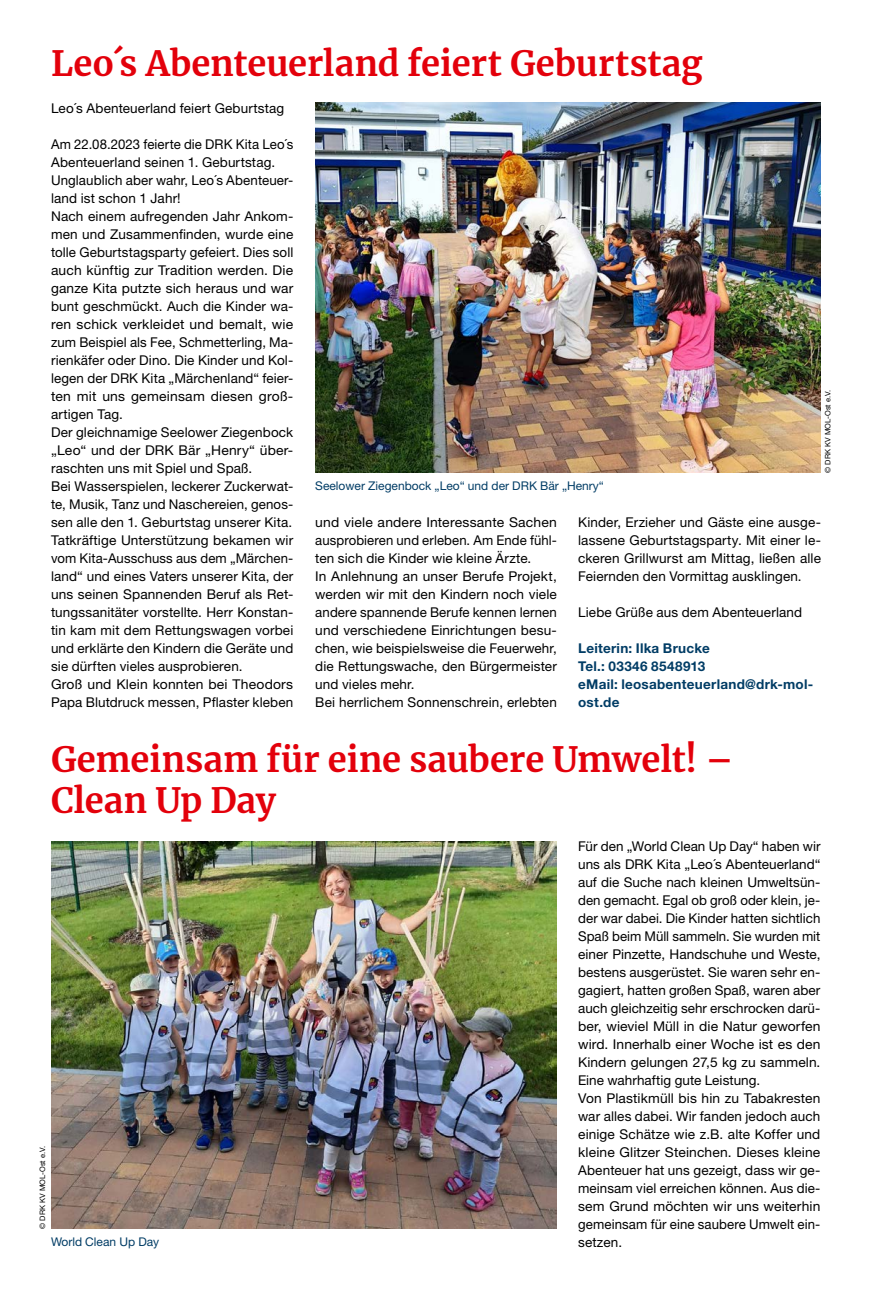
<style>
.page{position:relative;width:872px;height:1297px;background:#fff}
.page>*{position:absolute;margin:0;border:0;box-sizing:border-box;transform-origin:0 0}
.MGB_Headline_23{font:700 34.5px/40.5px "Merriweather";color:#e3000b}
.MGB_Copy{font:13.5px/18px "Helvetica Neue LT Pro";letter-spacing:.01em;color:#000;text-align:justify}
.MGB_Info{font:700 13.5px/18px "Helvetica Neue LT Pro";letter-spacing:.02em;color:#003c65}
.MGB_BU{font:12px "Helvetica Neue LT Pro";color:#003c65}
.MGB_Fotocredits{font:7.5px "Helvetica Neue LT Pro";color:#000}
</style>
<div class="page">
<img style="left:315px;top:102px;width:506px;height:371px">
<img style="left:51px;top:841px;width:506px;height:388px">
<p class="MGB_Headline_23" style="left:51px;top:42px;width:653px">Leo´s Abenteuerland feiert Geburtstag</p>
<p class="MGB_Copy" style="left:51px;top:98px;width:235px">Leo´s Abenteuerland feiert Geburtstag</p>
<p class="MGB_Copy" style="left:51px;top:134px;width:244px">Am 22.08.2023 feierte die DRK Kita Leo´s<br>Abenteuerland seinen 1. Geburtstag.</p>
<p class="MGB_Copy" style="left:51px;top:170px;width:244px">Unglaublich aber wahr, Leo´s Abenteuer&shy;land ist schon 1 Jahr!</p>
<p class="MGB_Copy" style="left:51px;top:206px;width:244px">Nach einem aufregenden Jahr Ankom&shy;men und Zusammenfinden, wurde eine tolle Geburtstagsparty gefeiert. Dies soll auch künftig zur Tradition werden. Die ganze Kita putzte sich heraus und war bunt geschmückt. Auch die Kinder wa&shy;ren schick verkleidet und bemalt, wie zum Beispiel als Fee, Schmetterling, Ma&shy;rienkäfer oder Dino. Die Kinder und Kol&shy;legen der DRK Kita „Märchenland“ feier&shy;ten mit uns gemeinsam diesen groß&shy;artigen Tag.</p>
<p class="MGB_Copy" style="left:51px;top:422px;width:244px">Der gleichnamige Seelower Ziegenbock „Leo“ und der DRK Bär „Henry“ über&shy;raschten uns mit Spiel und Spaß.</p>
<p class="MGB_Copy" style="left:51px;top:476px;width:244px">Bei Wasserspielen, leckerer Zuckerwat&shy;te, Musik, Tanz und Naschereien, genos&shy;sen alle den 1. Geburtstag unserer Kita.</p>
<p class="MGB_Copy" style="left:51px;top:530px;width:244px">Tatkräftige Unterstützung bekamen wir vom Kita-Ausschuss aus dem „Märchen&shy;land“ und eines Vaters unserer Kita, der uns seinen Spannenden Beruf als Ret&shy;tungssanitäter vorstellte. Herr Konstan&shy;tin kam mit dem Rettungswagen vorbei und erklärte den Kindern die Geräte und sie dürften vieles ausprobieren.</p>
<p class="MGB_Copy" style="left:51px;top:674px;width:244px">Groß und Klein konnten bei Theodors<br>Papa Blutdruck messen, Pflaster kleben</p>
<p class="MGB_BU" style="left:315px;top:478px;width:290px">Seelower Ziegenbock „Leo“ und der DRK Bär „Henry“</p>
<p class="MGB_Fotocredits" style="left:823px;top:473px;width:84px;rotate:-90deg">© DRK KV MOL-Ost e.V.</p>
<p class="MGB_Copy" style="left:315px;top:512px;width:243px">und viele andere Interessante Sachen ausprobieren und erleben. Am Ende fühl&shy;ten sich die Kinder wie kleine Ärzte.</p>
<p class="MGB_Copy" style="left:315px;top:566px;width:243px">In Anlehnung an unser Berufe Projekt, werden wir mit den Kindern noch viele andere spannende Berufe kennen lernen und verschiedene Einrichtungen besu&shy;chen, wie beispielsweise die Feuerwehr, die Rettungswache, den Bürgermeister und vieles mehr.</p>
<p class="MGB_Copy" style="left:315px;top:692px;width:243px">Bei herrlichem Sonnenschrein, erlebten</p>
<p class="MGB_Copy" style="left:578px;top:512px;width:244px">Kinder, Erzieher und Gäste eine ausge&shy;lassene Geburtstagsparty. Mit einer le&shy;ckeren Grillwurst am Mittag, ließen alle Feiernden den Vormittag ausklingen.</p>
<p class="MGB_Copy" style="left:578px;top:602px;width:226px">Liebe Grüße aus dem Abenteuerland</p>
<p class="MGB_Info" style="left:578px;top:638px;width:133px">Leiterin: Ilka Brucke</p>
<p class="MGB_Info" style="left:578px;top:656px;width:129px">Tel.: 03346 8548913</p>
<p class="MGB_Info" style="left:578px;top:674px;width:237px">eMail: leosabenteuerland@drk-mol&shy;ost.de</p>
<p class="MGB_Headline_23" style="left:51px;top:738px;width:684px">Gemeinsam für eine saubere Umwelt! –<br>Clean Up Day</p>
<p class="MGB_Fotocredits" style="left:38px;top:1229px;width:84px;rotate:-90deg">© DRK KV MOL-Ost e.V.</p>
<p class="MGB_BU" style="left:51px;top:1234px;width:110px">World Clean Up Day</p>
<p class="MGB_Copy" style="left:578px;top:836px;width:244px">Für den „World Clean Up Day“ haben wir uns als DRK Kita „Leo´s Abenteuerland“ auf die Suche nach kleinen Umweltsün&shy;den gemacht. Egal ob groß oder klein, je&shy;der war dabei. Die Kinder hatten sichtlich Spaß beim Müll sammeln. Sie wurden mit einer Pinzette, Handschuhe und Weste, bestens ausgerüstet. Sie waren sehr en&shy;gagiert, hatten großen Spaß, waren aber auch gleichzeitig sehr erschrocken darü&shy;ber, wieviel Müll in die Natur geworfen wird. Innerhalb einer Woche ist es den Kindern gelungen 27,5 kg zu sammeln.<br>Eine wahrhaftig gute Leistung.</p>
<p class="MGB_Copy" style="left:578px;top:1088px;width:244px">Von Plastikmüll bis hin zu Tabakresten war alles dabei. Wir fanden jedoch auch einige Schätze wie z.B. alte Koffer und kleine Glitzer Steinchen. Dieses kleine Abenteuer hat uns gezeigt, dass wir ge&shy;meinsam viel erreichen können. Aus die&shy;sem Grund möchten wir uns weiterhin gemeinsam für eine saubere Umwelt ein&shy;setzen.</p>
</div>
